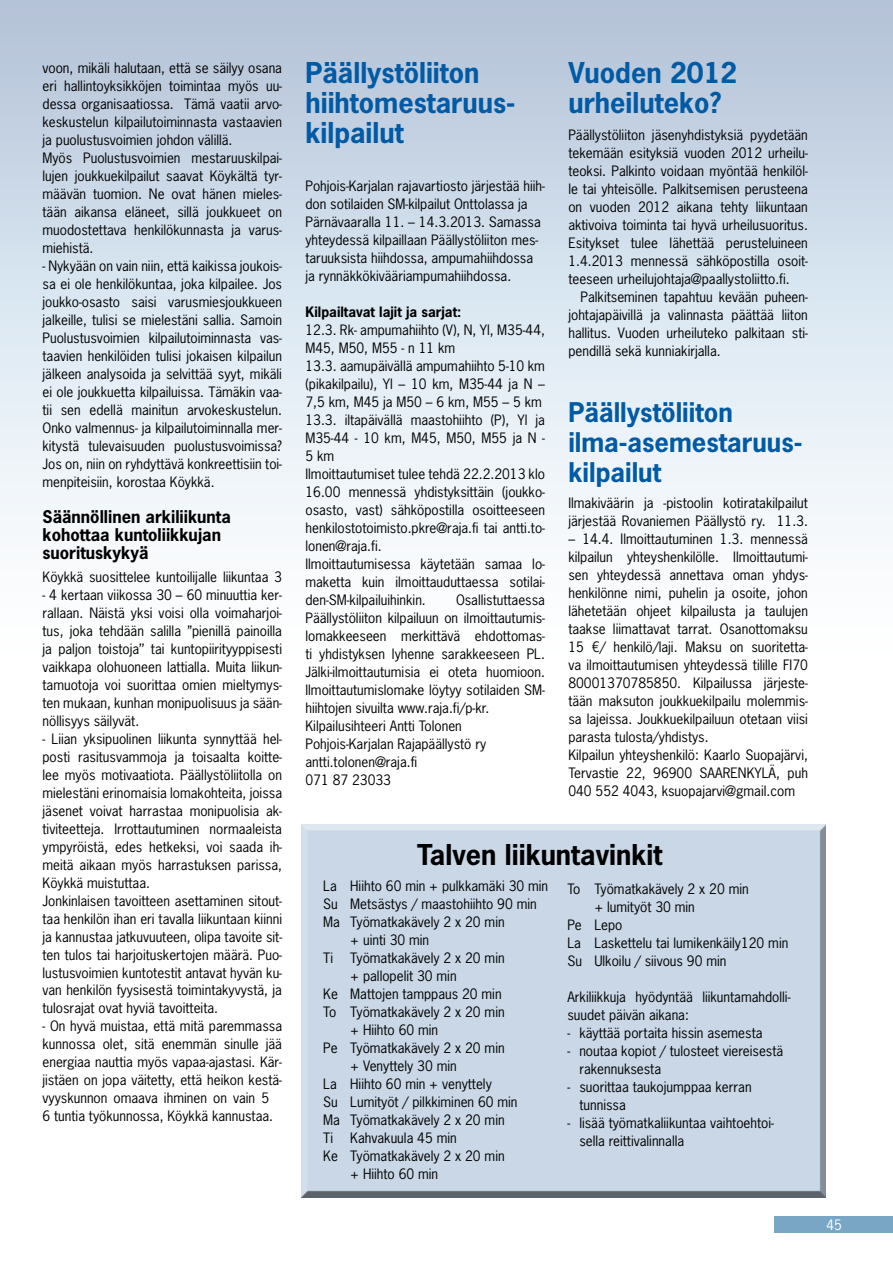
<style>
.page{position:relative;width:893px;height:1263px;background:#fff}
.page>*{position:absolute;margin:0;border:0;box-sizing:border-box;transform-origin:0 0}
.t1{font:700 27px/30px "News Gothic Std";color:#005aa4}
.t2{font:700 27px "News Gothic Std";color:#000}
.t3{font:700 25.5px/30px "News Gothic Std";color:#005aa4}
.t4{font:700 16.5px/18px "News Gothic Std";color:#000}
.t5{font:13.5px/18px "News Gothic Std";color:#000}
.t6{font:700 13.5px "News Gothic Std";color:#000}
.t7{font:13.5px "News Gothic Std";color:#fff}
</style>
<div class="page">
<div style="left:774px;top:1217px;width:119px;height:16px;background:#7aa6c5"></div>
<div style="left:0;top:0;width:893px;height:687px;background:linear-gradient(to bottom,#b5c7db,#fff)"></div>
<div style="left:300px;top:822px;width:526px;height:375px;background:#c9d7e6"></div>
<p class="t5" style="left:43px;top:59px;width:241px">voon, mikäli halutaan, että se säilyy osana eri hallintoyksikköjen toimintaa myös uu&shy;dessa organisaatiossa. Tämä vaatii arvo&shy;keskustelun kilpailutoiminnasta vastaavien ja puolustusvoimien johdon välillä.<br>Myös Puolustusvoimien mestaruuskilpai&shy;lujen joukkuekilpailut saavat Köykältä tyr&shy;määvän tuomion. Ne ovat hänen mieles&shy;tään aikansa eläneet, sillä joukkueet on muodostettava henkilökunnasta ja varus&shy;miehistä.</p>
<p class="t5" style="left:43px;top:257px;width:241px;text-align:justify">- Nykyään on vain niin, että kaikissa joukois&shy;sa ei ole henkilökuntaa, joka kilpailee. Jos joukko-osasto saisi varusmiesjoukkueen jalkeille, tulisi se mielestäni sallia. Samoin Puolustusvoimien kilpailutoiminnasta vas&shy;taavien henkilöiden tulisi jokaisen kilpailun jälkeen analysoida ja selvittää syyt, mikäli ei ole joukkuetta kilpailuissa. Tämäkin vaa&shy;tii sen edellä mainitun arvokeskustelun.<br>Onko valmennus- ja kilpailutoiminnalla mer&shy;kitystä tulevaisuuden puolustusvoimissa?<br>Jos on, niin on ryhdyttävä konkreettisiin toi&shy;menpiteisiin, korostaa Köykkä.</p>
<p class="t4" style="left:43px;top:508px;width:190px">Säännöllinen arkiliikunta kohottaa kuntoliikkujan suorituskykyä</p>
<p class="t5" style="left:43px;top:567px;width:241px">Köykkä suosittelee kuntoilijalle liikuntaa 3</p>
<p class="t5" style="left:43px;top:585px;width:241px;text-align:justify">- 4 kertaan viikossa 30 – 60 minuuttia ker&shy;rallaan. Näistä yksi voisi olla voimaharjoi&shy;tus, joka tehdään salilla ”pienillä painoilla ja paljon toistoja’’ tai kuntopiirityyppisesti vaikkapa olohuoneen lattialla. Muita liikun&shy;tamuotoja voi suorittaa omien mieltymys&shy;ten mukaan, kunhan monipuolisuus ja sään&shy;nöllisyys säilyvät.</p>
<p class="t5" style="left:43px;top:729px;width:241px">- Liian yksipuolinen liikunta synnyttää hel&shy;posti rasitusvammoja ja toisaalta koitte&shy;lee myös motivaatiota. Päällystöliitolla on mielestäni erinomaisia lomakohteita, joissa jäsenet voivat harrastaa monipuolisia ak&shy;tiviteetteja. Irrottautuminen normaaleista ympyröistä, edes hetkeksi, voi saada ih&shy;meitä aikaan myös harrastuksen parissa, Köykkä muistuttaa.<br>Jonkinlaisen tavoitteen asettaminen sitout&shy;taa henkilön ihan eri tavalla liikuntaan kiinni ja kannustaa jatkuvuuteen, olipa tavoite sit&shy;ten tulos tai harjoituskertojen määrä. Puo&shy;lustusvoimien kuntotestit antavat hyvän ku&shy;van henkilön fyysisestä toimintakyvystä, ja tulosrajat ovat hyviä tavoitteita.</p>
<p class="t5" style="left:43px;top:1017px;width:241px">- On hyvä muistaa, että mitä paremmassa kunnossa olet, sitä enemmän sinulle jää energiaa nauttia myös vapaa-ajastasi. Kär&shy;jistäen on jopa väitetty, että heikon kestä&shy;vyyskunnon omaava ihminen on vain 5<br>6 tuntia työkunnossa, Köykkä kannustaa.</p>
<h1 class="t1" style="left:305px;top:57px;width:212px">Päällystöliiton hiihtomestaruus&shy;kilpailut</h1>
<p class="t5" style="left:305px;top:176px;width:241px">Pohjois-Karjalan rajavartiosto järjestää hiih&shy;don sotilaiden SM-kilpailut Onttolassa ja Pärnävaaralla 11. – 14.3.2013. Samassa yhteydessä kilpaillaan Päällystöliiton mes&shy;taruuksista hiihdossa, ampumahiihdossa ja rynnäkkökivääriampumahiihdossa.</p>
<p class="t6" style="left:305px;top:303px;width:157px">Kilpailtavat lajit ja sarjat:</p>
<p class="t5" style="left:305px;top:320px;width:241px">12.3. Rk- ampumahiihto (V), N, Yl, M35-44, M45, M50, M55 - n 11 km<br>13.3. aamupäivällä ampumahiihto 5-10 km (pikakilpailu), Yl – 10 km, M35-44 ja N – 7,5 km, M45 ja M50 – 6 km, M55 – 5 km 13.3. iltapäivällä maastohiihto (P), Yl ja M35-44 - 10 km, M45, M50, M55 ja N - 5 km<br>Ilmoittautumiset tulee tehdä 22.2.2013 klo 16.00 mennessä yhdistyksittäin (joukko&shy;osasto, vast) sähköpostilla osoitteeseen henkilostotoimisto.pkre@raja.fi tai antti.to&shy;lonen@raja.fi.<br>Ilmoittautumisessa käytetään samaa lo&shy;maketta kuin ilmoittauduttaessa sotilai&shy;den-SM-kilpailuihinkin.</p>
<p class="t5" style="left:305px;top:590px;width:241px;text-indent:151px">Osallistuttaessa Päällystöliiton kilpailuun on ilmoittautumis&shy;lomakkeeseen merkittävä ehdottomas&shy;ti yhdistyksen lyhenne sarakkeeseen PL.<br>Jälki-ilmoittautumisia ei oteta huomioon.<br>Ilmoittautumislomake löytyy sotilaiden SM&shy;hiihtojen sivuilta www.raja.fi/p-kr.<br>Kilpailusihteeri Antti Tolonen Pohjois-Karjalan Rajapäällystö ry antti.tolonen@raja.fi<br>071 87 23033</p>
<h1 class="t1" style="left:568px;top:57px;width:170px">Vuoden 2012 urheiluteko?</h1>
<p class="t5" style="left:568px;top:126px;width:241px;text-align:justify">Päällystöliiton jäsenyhdistyksiä pyydetään tekemään esityksiä vuoden 2012 urheilu&shy;teoksi. Palkinto voidaan myöntää henkilöl&shy;le tai yhteisölle. Palkitsemisen perusteena on vuoden 2012 aikana tehty liikuntaan aktivoiva toiminta tai hyvä urheilusuoritus.<br>Esitykset tulee lähettää perusteluineen 1.4.2013 mennessä sähköpostilla osoit&shy;teeseen urheilujohtaja@paallystoliitto.fi.</p>
<p class="t5" style="left:568px;top:288px;width:241px;text-align:justify;text-indent:12px">Palkitseminen tapahtuu kevään puheen&shy;johtajapäivillä ja valinnasta päättää liiton hallitus. Vuoden urheiluteko palkitaan sti&shy;pendillä sekä kunniakirjalla.</p>
<h2 class="t3" style="left:568px;top:397px;width:236px">Päällystöliiton ilma-asemestaruus&shy;kilpailut</h2>
<p class="t5" style="left:568px;top:493px;width:241px">Ilmakiväärin ja -pistoolin kotiratakilpailut järjestää Rovaniemen Päällystö ry. 11.3.</p>
<p class="t5" style="left:568px;top:529px;width:241px">– 14.4. Ilmoittautuminen 1.3. mennessä kilpailun yhteyshenkilölle. Ilmoittautumi&shy;sen yhteydessä annettava oman yhdys&shy;henkilönne nimi, puhelin ja osoite, johon lähetetään ohjeet kilpailusta ja taulujen taakse liimattavat tarrat. Osanottomaksu 15 €/ henkilö/laji. Maksu on suoritetta&shy;va ilmoittautumisen yhteydessä tilille FI70<br>80001370785850. Kilpailussa järjeste&shy;tään maksuton joukkuekilpailu molemmis&shy;sa lajeissa. Joukkuekilpailuun otetaan viisi parasta tulosta/yhdistys.<br>Kilpailun yhteyshenkilö: Kaarlo Suopajärvi, Tervastie 22, 96900 SAARENKYLÄ, puh 040 552 4043, ksuopajarvi@gmail.com</p>
<h1 class="t2" style="left:417px;top:837px;width:247px">Talven liikuntavinkit</h1>
<p class="t5" style="left:323px;top:877px;width:226px">La Hiihto 60 min + pulkkamäki 30 min</p>
<p class="t5" style="left:323px;top:895px;width:215px">Su Metsästys / maastohiihto 90 min</p>
<p class="t5" style="left:323px;top:913px;width:183px">Ma Työmatkakävely 2 x 20 min</p>
<p class="t5" style="left:350px;top:931px;width:81px">+ uinti 30 min</p>
<p class="t5" style="left:323px;top:949px;width:11px">Ti</p>
<p class="t5" style="left:350px;top:949px;width:156px">Työmatkakävely 2 x 20 min</p>
<p class="t5" style="left:350px;top:967px;width:108px">+ pallopelit 30 min</p>
<p class="t5" style="left:323px;top:985px;width:180px">Ke Mattojen tamppaus 20 min</p>
<p class="t5" style="left:323px;top:1003px;width:183px">To Työmatkakävely 2 x 20 min</p>
<p class="t5" style="left:350px;top:1021px;width:89px">+ Hiihto 60 min</p>
<p class="t5" style="left:323px;top:1039px;width:183px">Pe Työmatkakävely 2 x 20 min</p>
<p class="t5" style="left:350px;top:1057px;width:108px">+ Venyttely 30 min</p>
<p class="t5" style="left:323px;top:1075px;width:170px">La Hiihto 60 min + venyttely</p>
<p class="t5" style="left:323px;top:1093px;width:196px">Su Lumityöt / pilkkiminen 60 min</p>
<p class="t5" style="left:323px;top:1111px;width:183px">Ma Työmatkakävely 2 x 20 min</p>
<p class="t5" style="left:323px;top:1129px;width:11px">Ti</p>
<p class="t5" style="left:350px;top:1129px;width:108px">Kahvakuula 45 min</p>
<p class="t5" style="left:323px;top:1147px;width:183px">Ke Työmatkakävely 2 x 20 min</p>
<p class="t5" style="left:350px;top:1165px;width:89px">+ Hiihto 60 min</p>
<p class="t5" style="left:567px;top:880px;width:183px">To Työmatkakävely 2 x 20 min</p>
<p class="t5" style="left:594px;top:898px;width:102px">+ lumityöt 30 min</p>
<p class="t5" style="left:567px;top:916px;width:57px">Pe Lepo</p>
<p class="t5" style="left:567px;top:934px;width:223px">La Laskettelu tai lumikenkäily120 min</p>
<p class="t5" style="left:567px;top:951px;width:161px">Su Ulkoilu / siivous 90 min</p>
<p class="t5" style="left:567px;top:988px;width:225px">Arkiliikkuja hyödyntää liikuntamahdolli&shy;suudet päivän aikana:</p>
<p class="t5" style="left:567px;top:1023px;width:197px">- käyttää portaita hissin asemesta</p>
<p class="t5" style="left:579px;top:1041px;width:205px;text-indent:-12px">- noutaa kopiot / tulosteet viereisestä rakennuksesta</p>
<p class="t5" style="left:579px;top:1077px;width:174px;text-indent:-12px">- suorittaa taukojumppaa kerran tunnissa</p>
<p class="t5" style="left:579px;top:1113px;width:196px;text-indent:-12px">- lisää työmatkaliikuntaa vaihtoehtoi&shy;sella reittivalinnalla</p>
<p class="t7" style="left:826px;top:1216px;width:17px">45</p>
</div>
